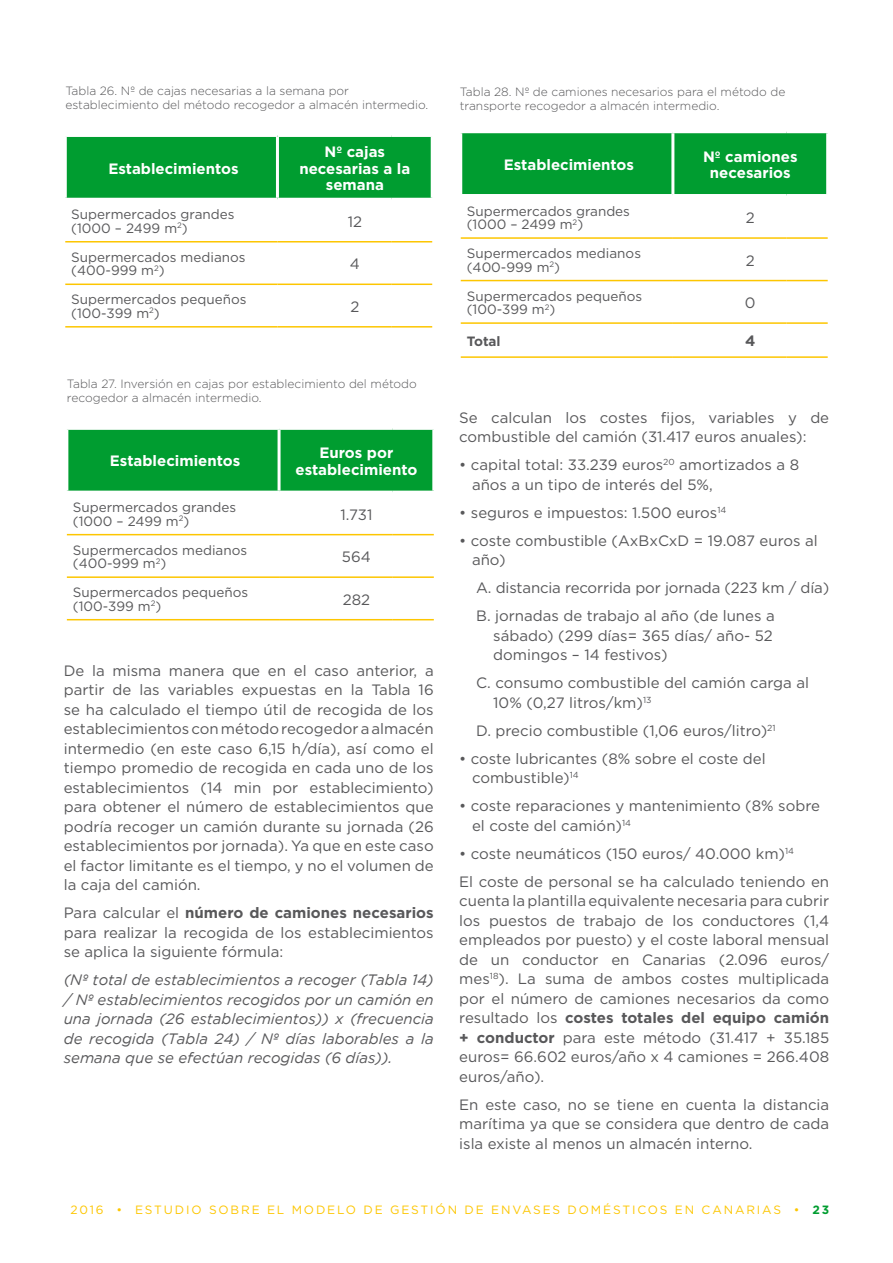
<style>
.page{position:relative;width:893px;height:1263px;background:#fff}
.page>*{position:absolute;margin:0;border:0;box-sizing:border-box;transform-origin:0 0}
.t1{font:15px/19.5px "Gotham";color:#58585a}
.t2{font:italic 15px/19.5px "Gotham";color:#58585a;text-align:justify}
.t3{font:700 15px/16.5px "Gotham";color:#fff;text-align:center}
.t4{font:700 15px "Gotham";color:#58585a}
.t5{font:13.5px/13.5px "Gotham";color:#58585a}
.t6{font:700 13.5px "Gotham";color:#58585a}
.t7{font:300 12px/14.4px "Gotham";color:#58585a}
.t8{font:12px "Gotham";letter-spacing:.155em;color:#fdc600}
.t9{font:700 12px "Gotham";color:#009d30}
.s1{font-weight:700}
.s2{font-weight:400;color:#fdc600}
</style>
<div class="page">
<div style="left:67px;top:137px;width:364px;height:61px;background:#009d30"></div>
<hr style="left:65px;top:241px;width:212px;height:1px;background:#fdc600">
<hr style="left:277px;top:241px;width:114px;height:1px;background:#fdc600">
<hr style="left:391px;top:241px;width:41px;height:1px;background:#fdc600">
<hr style="left:65px;top:284px;width:212px;height:1px;background:#fdc600">
<hr style="left:277px;top:284px;width:114px;height:1px;background:#fdc600">
<hr style="left:391px;top:284px;width:41px;height:1px;background:#fdc600">
<hr style="left:65px;top:326px;width:212px;height:2px;background:#fdc600">
<hr style="left:277px;top:326px;width:114px;height:2px;background:#fdc600">
<hr style="left:391px;top:326px;width:41px;height:2px;background:#fdc600">
<hr style="left:276px;top:137px;width:3px;height:61px;background:#fff">
<div style="left:68px;top:430px;width:364px;height:61px;background:#009d30"></div>
<hr style="left:67px;top:534px;width:212px;height:1px;background:#fdc600">
<hr style="left:279px;top:534px;width:114px;height:1px;background:#fdc600">
<hr style="left:393px;top:534px;width:41px;height:1px;background:#fdc600">
<hr style="left:67px;top:576px;width:212px;height:2px;background:#fdc600">
<hr style="left:279px;top:576px;width:114px;height:2px;background:#fdc600">
<hr style="left:393px;top:576px;width:41px;height:2px;background:#fdc600">
<hr style="left:67px;top:619px;width:212px;height:1px;background:#fdc600">
<hr style="left:279px;top:619px;width:114px;height:1px;background:#fdc600">
<hr style="left:393px;top:619px;width:41px;height:1px;background:#fdc600">
<hr style="left:278px;top:430px;width:3px;height:61px;background:#fff">
<div style="left:462px;top:133px;width:364px;height:61px;background:#009d30"></div>
<hr style="left:461px;top:237px;width:212px;height:2px;background:#fdc600">
<hr style="left:673px;top:237px;width:114px;height:2px;background:#fdc600">
<hr style="left:787px;top:237px;width:41px;height:2px;background:#fdc600">
<hr style="left:461px;top:280px;width:212px;height:1px;background:#fdc600">
<hr style="left:673px;top:280px;width:114px;height:1px;background:#fdc600">
<hr style="left:787px;top:280px;width:41px;height:1px;background:#fdc600">
<hr style="left:461px;top:322px;width:212px;height:2px;background:#fdc600">
<hr style="left:673px;top:322px;width:114px;height:2px;background:#fdc600">
<hr style="left:787px;top:322px;width:41px;height:2px;background:#fdc600">
<hr style="left:461px;top:356px;width:212px;height:2px;background:#fdc600">
<hr style="left:673px;top:356px;width:114px;height:2px;background:#fdc600">
<hr style="left:787px;top:356px;width:41px;height:2px;background:#fdc600">
<hr style="left:671px;top:133px;width:3px;height:61px;background:#fff">
<p class="t7" style="left:65px;top:83px;width:364px">Tabla 26. Nº de cajas necesarias a la semana por establecimiento del método recogedor a almacén intermedio.</p>
<p class="t3" style="left:108px;top:160px;width:132px">Establecimientos</p>
<p class="t3" style="left:299px;top:143px;width:112px">N º cajas necesarias a la semana</p>
<p class="t5" style="left:71px;top:208px;width:165px">Supermercados grandes (1000 – 2499 m<sup>2</sup>)</p>
<p class="t1" style="left:348px;top:211px;width:16px">12</p>
<p class="t5" style="left:71px;top:250px;width:176px">Supermercados medianos (400-999 m<sup>2</sup>)</p>
<p class="t1" style="left:350px;top:254px;width:12px">4</p>
<p class="t5" style="left:71px;top:293px;width:177px">Supermercados pequeños (100-399 m<sup>2</sup>)</p>
<p class="t1" style="left:350px;top:296px;width:10px">2</p>
<p class="t7" style="left:67px;top:376px;width:351px">Tabla 27. I nversión en cajas por establecimiento del método recogedor a almacén intermedio.</p>
<p class="t3" style="left:110px;top:452px;width:132px">Establecimientos</p>
<p class="t3" style="left:295px;top:444px;width:123px">Euros por establecimiento</p>
<p class="t5" style="left:73px;top:500px;width:165px">Supermercados grandes (1000 – 2499 m<sup>2</sup>)</p>
<p class="t1" style="left:340px;top:504px;width:33px">1.731</p>
<p class="t5" style="left:73px;top:543px;width:176px">Supermercados medianos (400-999 m<sup>2</sup>)</p>
<p class="t1" style="left:342px;top:547px;width:30px">564</p>
<p class="t5" style="left:73px;top:585px;width:177px">Supermercados pequeños (100-399 m<sup>2</sup>)</p>
<p class="t1" style="left:343px;top:589px;width:29px">282</p>
<p class="t1" style="left:64px;top:661px;width:371px;text-align:justify">De la misma manera que en el caso anterior, a partir de las variables expuestas en la Tabla 16 se ha calculado el tiempo útil de recogida de los establecimientos con método recogedor a almacén intermedio (en este caso 6,15 h/día), así como el tiempo promedio de recogida en cada uno de los establecimientos (14 min por establecimiento) para obtener el número de establecimientos que podría recoger un camión durante su jornada (26 establecimientos por jornada). Ya que en este caso el factor limitante es el tiempo, y no el volumen de la caja del camión.</p>
<p class="t1" style="left:64px;top:903px;width:371px;text-align:justify">Para calcular el <span class="s1">número de camiones necesarios </span>para realizar la recogida de los establecimientos se aplica la siguiente fórmula:</p>
<p class="t2" style="left:64px;top:970px;width:371px">(Nº total de establecimientos a recoger (Tabla 14) / Nº establecimientos recogidos por un camión en una jornada (26 establecimientos)) x (frecuencia de recogida (Tabla 24) / Nº días laborables a la semana que se efectúan recogidas (6 días)).</p>
<p class="t7" style="left:460px;top:84px;width:327px">Tabla 28. Nº de camiones necesarios para el método de transporte recogedor a almacén intermedio.</p>
<p class="t3" style="left:504px;top:156px;width:132px">Establecimientos</p>
<p class="t3" style="left:703px;top:148px;width:96px">Nº camiones necesarios</p>
<p class="t5" style="left:467px;top:204px;width:165px">Supermercados grandes (1000 – 2499 m<sup>2</sup>)</p>
<p class="t1" style="left:746px;top:208px;width:10px">2</p>
<p class="t5" style="left:467px;top:246px;width:176px">Supermercados medianos (400-999 m<sup>2</sup>)</p>
<p class="t1" style="left:746px;top:250px;width:10px">2</p>
<p class="t5" style="left:467px;top:289px;width:177px">Supermercados pequeños (100-399 m<sup>2</sup>)</p>
<p class="t1" style="left:745px;top:293px;width:12px">0</p>
<p class="t6" style="left:467px;top:333px;width:35px">Total</p>
<p class="t4" style="left:745px;top:332px;width:12px">4</p>
<p class="t1" style="left:459px;top:407px;width:371px">Se calculan los costes fijos, variables y de combustible del camión (31.417 euros anuales):</p>
<p class="t1" style="left:472px;top:455px;width:329px;text-indent:-13px">• capital total: 33.239 euros<sup>20</sup> amortizados a 8 años a un tipo de interés del 5%,</p>
<p class="t1" style="left:459px;top:502px;width:269px">• seguros e impuestos: 1.500 euros<sup>14</sup></p>
<p class="t1" style="left:472px;top:530px;width:347px;text-indent:-13px">• coste combustible (AxBxCxD = 19.087 euros al año)</p>
<p class="t1" style="left:476px;top:573px;width:354px;line-height:28px">A. distancia recorrida por jornada (223 km / día)<br>B. jornadas de trabajo al año (de lunes a</p>
<p class="t1" style="left:493px;top:625px;width:281px">sábado) (299 días= 365 días/ año- 52 domingos – 14 festivos)</p>
<p class="t1" style="left:493px;top:673px;width:317px;text-indent:-17px">C. consumo combustible del camión carga al<br>10% (0,27 litros/km)<sup>13</sup></p>
<p class="t1" style="left:476px;top:720px;width:301px">D. precio combustible (1,06 euros/litro)<sup>21</sup></p>
<p class="t1" style="left:472px;top:748px;width:295px;text-indent:-13px">• coste lubricantes (8% sobre el coste del combustible)<sup>14</sup></p>
<p class="t1" style="left:472px;top:796px;width:349px;text-indent:-13px">• coste reparaciones y mantenimiento (8% sobre el coste del camión)<sup>14</sup></p>
<p class="t1" style="left:459px;top:839px;width:371px;line-height:28px">• coste neumáticos (150 euros/ 40.000 km)<sup>14<br></sup>El coste de personal se ha calculado teniendo en</p>
<p class="t1" style="left:459px;top:891px;width:371px;text-align:justify">cuenta la plantilla equivalente necesaria para cubrir los puestos de trabajo de los conductores (1,4 empleados por puesto) y el coste laboral mensual de un conductor en Canarias (2.096 euros/ mes<sup>18</sup>). La suma de ambos costes multiplicada por el número de camiones necesarios da como resultado los <span class="s1">costes totales del equipo camión + conductor</span> para este método (31.417 + 35.185 euros= 66.602 euros/año x 4 camiones = 266.408 euros/año).</p>
<p class="t1" style="left:459px;top:1094px;width:371px;text-align:justify">En este caso, no se tiene en cuenta la distancia marítima ya que se considera que dentro de cada isla existe al menos un almacén interno.</p>
<p class="t8" style="left:70px;top:1203px;width:181px">2016 • Est udio s obre</p>
<p class="t8" style="left:267px;top:1203px;width:9px">el</p>
<p class="t8" style="left:292px;top:1203px;width:109px">modelo de gest</p>
<p class="t8" style="left:430px;top:1203px;width:102px">ión de envases</p>
<p class="t8" style="left:568px;top:1203px;width:205px">dom ésticos en Canar ias</p>
<p class="t9" style="left:794px;top:1202px;width:37px"><span class="s2">•</span> 23</p>
</div>
